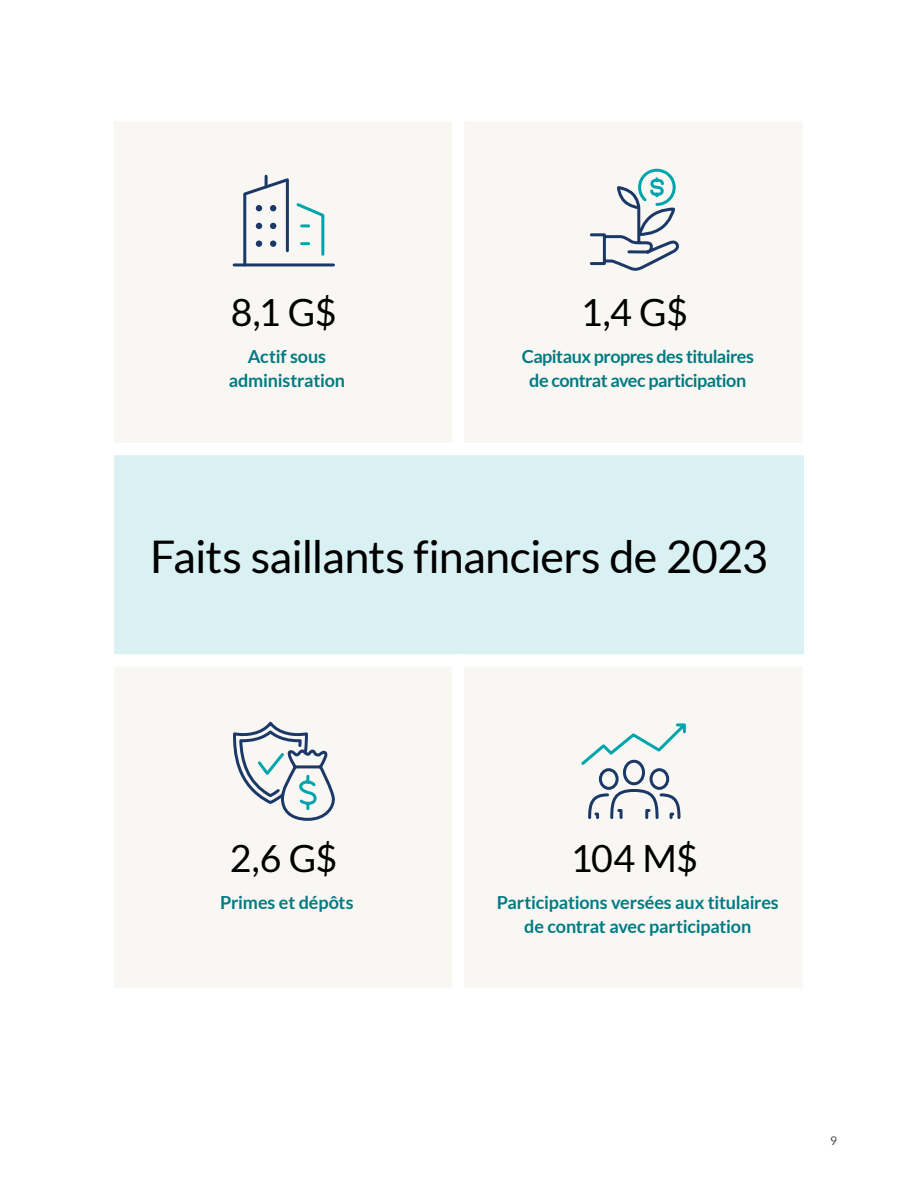
<style>
.page{position:relative;width:918px;height:1188px;background:#fff}
.page>*{position:absolute;margin:0;border:0;box-sizing:border-box;transform-origin:0 0}
.t1{font:45px "Lato";letter-spacing:-.02em;color:#000}
.t2{font:37.5px "Lato";color:#000}
.t3{font:700 18px/24px "Lato";letter-spacing:-.015em;color:#007b81;text-align:center}
.t4{font:12px "Lato";color:#4d4d4f}
</style>
<div class="page">
<div style="left:102px;top:443px;width:714px;height:223px;background:#d9f1f3;border:12px solid #fff"></div>
<div style="left:102px;top:655px;width:363px;height:345px;background:#f9f7f4;border:12px solid #fff"></div>
<div style="left:102px;top:109px;width:363px;height:346px;background:#f9f7f4;border:12px solid #fff"></div>
<div style="left:452px;top:655px;width:363px;height:345px;background:#f9f7f4;border:12px solid #fff"></div>
<div style="left:452px;top:109px;width:363px;height:346px;background:#f9f7f4;border:12px solid #fff"></div>
<hr style="left:234px;top:263px;width:100px;height:3px;background:#1b3866">
<svg style="left:242px;top:176px;width:84px;height:91px"></svg>
<div style="left:256px;top:240px;width:6px;height:7px;background:#1b3866;border-radius:50%"></div>
<div style="left:270px;top:240px;width:6px;height:7px;background:#1b3866;border-radius:50%"></div>
<svg style="left:581px;top:723px;width:105px;height:96px"></svg>
<svg style="left:589px;top:168px;width:90px;height:103px"></svg>
<svg style="left:233px;top:721px;width:102px;height:100px"></svg>
<h2 class="t2" style="left:231px;top:291px;width:107px">8,1 G$</h2>
<p class="t3" style="left:229px;top:344px;width:118px">Actif sous administration</p>
<h2 class="t2" style="left:581px;top:291px;width:108px">1,4 G$</h2>
<p class="t3" style="left:522px;top:344px;width:234px">Capitaux propres des titulaires de contrat avec participation</p>
<h1 class="t1" style="left:150px;top:531px;width:619px">Faits saillants financiers de 2023</h1>
<h2 class="t2" style="left:230px;top:838px;width:109px">2,6 G$</h2>
<p class="t3" style="left:220px;top:891px;width:135px">Primes et dépôts</p>
<h2 class="t2" style="left:571px;top:838px;width:129px">104 M$</h2>
<p class="t3" style="left:497px;top:891px;width:284px">Participations versées aux titulaires de contrat avec participation</p>
<p class="t4" style="left:830px;top:1133px;width:8px">9</p>
</div>
